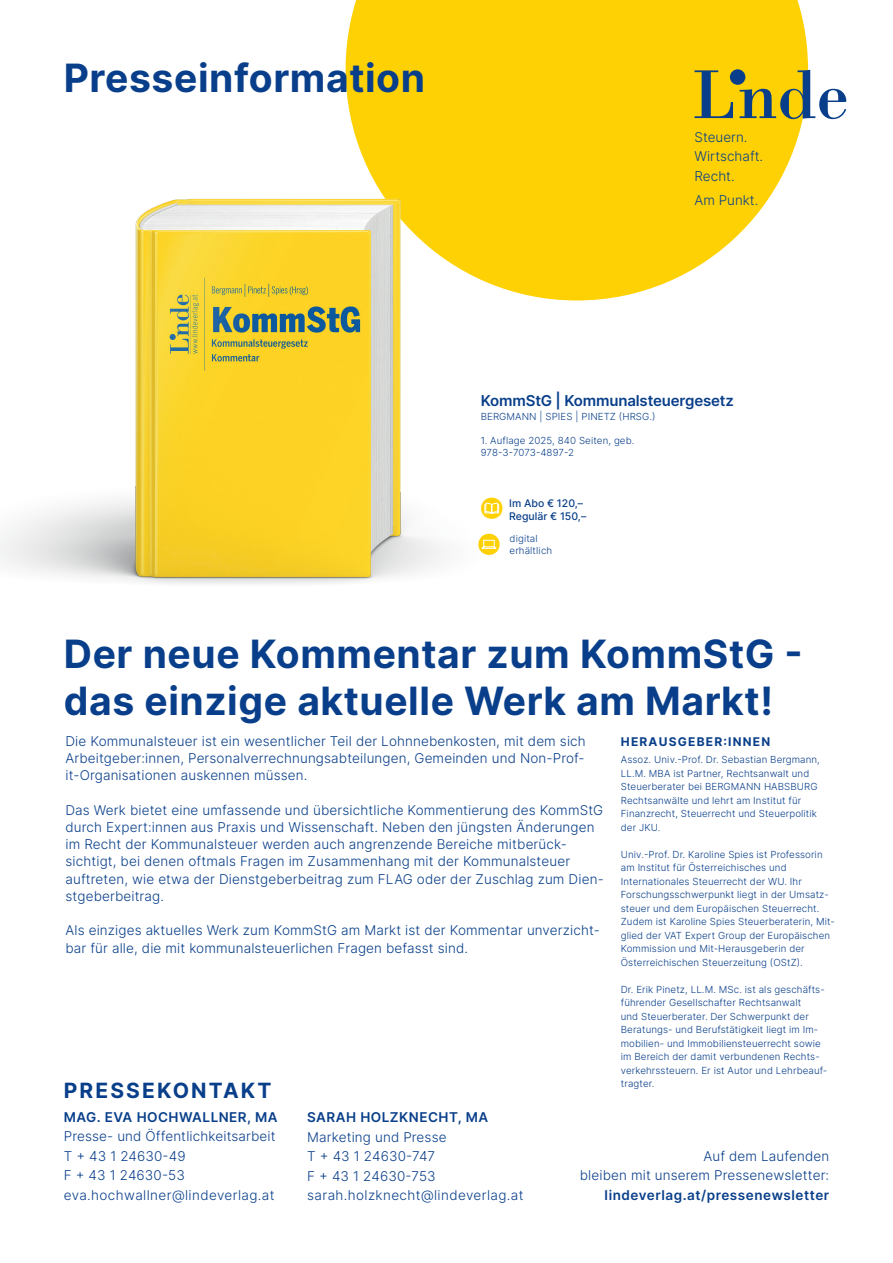
<style>
.page{position:relative;width:893px;height:1263px;background:#fff}
.page>*{position:absolute;margin:0;border:0;box-sizing:border-box;transform-origin:0 0}
.t1{font:700 39px/46.8px "Inter";letter-spacing:.015em;color:#093f8a}
.t2{font:700 21px "Inter";letter-spacing:.1em;color:#093f8a}
.t3{font:600 15px "Inter";letter-spacing:-.01em;color:#093f8a}
.t4{font:300 13.5px/19.5px "Inter";letter-spacing:.01em;color:#093f8a}
.t5{font:600 13.5px "Inter";letter-spacing:.035em;color:#093f8a}
.t6{font:700 12px "Inter";letter-spacing:.1em;color:#093f8a}
.t7{font:500 10.5px/12.8px "Inter";color:#093f8a}
.t8{font:300 9.75px/13.5px "Inter";letter-spacing:.01em;color:#093f8a}
</style>
<div class="page">
<svg style="left:346px;top:0;width:462px;height:264px;background:#fed51b"></svg>
<svg style="left:694px;top:70px;width:39px;height:48px;background:#b1a32e"></svg>
<svg style="left:740px;top:70px;width:106px;height:49px"></svg>
<div style="left:730px;top:69px;width:15px;height:16px;background:#093f8a;border-radius:50%"></div>
<img style="left:0;top:157px;width:702px;height:427px">
<div style="left:479px;top:497px;width:26px;height:22px;background:#fed105;opacity:.75"></div>
<svg style="left:484px;top:502px;width:15px;height:12px"></svg>
<h1 class="t1" style="left:64px;top:54px;width:363px">Presseinformation</h1>
<p class="t4" style="left:694px;top:127px;width:70px">Steuern.<br>Wirtschaft.<br>Recht.</p>
<p class="t4" style="left:694px;top:190px;width:65px">Am Punkt.</p>
<p class="t3" style="left:481px;top:390px;width:255px">KommStG | Kommunalsteuergesetz</p>
<p class="t8" style="left:481px;top:409px;width:176px">BERGMANN | SPIES | PINETZ (HRSG.)</p>
<p class="t8" style="left:481px;top:434px;width:155px;line-height:12px">1. Auflage 2025, 840 Seiten, geb.<br>978-3-7073-4897-2</p>
<p class="t7" style="left:509px;top:497px;width:79px">Im Abo € 120,–<br>Regulär € 150,–</p>
<p class="t8" style="left:510px;top:532px;width:44px;line-height:12px">digital erhältlich</p>
<h1 class="t1" style="left:64px;top:629px;width:741px">Der neue Kommentar zum KommStG - das einzige aktuelle Werk am Markt!</h1>
<p class="t4" style="left:65px;top:732px;width:522px;line-height:17.2px;text-align:justify">Die Kommunalsteuer ist ein wesentlicher Teil der Lohnnebenkosten, mit dem sich Arbeitgeber:innen, Personalverrechnungsabteilungen, Gemeinden und Non-Prof&shy;it-Organisationen auskennen müssen.</p>
<p class="t4" style="left:65px;top:801px;width:540px;line-height:17.2px">Das Werk bietet eine umfassende und übersichtliche Kommentierung des KommStG durch Expert:innen aus Praxis und Wissenschaft. Neben den jüngsten Änderungen im Recht der Kommunalsteuer werden auch angrenzende Bereiche mitberück&shy;sichtigt, bei denen oftmals Fragen im Zusammenhang mit der Kommunalsteuer auftreten, wie etwa der Dienstgeberbeitrag zum FLAG oder der Zuschlag zum Dien&shy;stgeberbeitrag.</p>
<p class="t4" style="left:65px;top:921px;width:536px;line-height:17.2px">Als einziges aktuelles Werk zum KommStG am Markt ist der Kommentar unverzicht&shy;bar für alle, die mit kommunalsteuerlichen Fragen befasst sind.</p>
<p class="t6" style="left:621px;top:732px;width:151px">HERAUSGEBER:INNEN</p>
<p class="t8" style="left:621px;top:753px;width:201px">Assoz. Univ.-Prof. Dr. Sebastian Bergmann, LL.M. MBA ist Partner, Rechtsanwalt und Steuerberater bei BERGMANN HABSBURG Rechtsanwälte und lehrt am Institut für Finanzrecht, Steuerrecht und Steuerpolitik der JKU.</p>
<p class="t8" style="left:621px;top:847px;width:216px">Univ.-Prof. Dr. Karoline Spies ist Professorin am Institut für Österreichisches und Internationales Steuerrecht der WU. Ihr Forschungsschwerpunkt liegt in der Umsatz&shy;steuer und dem Europäischen Steuerrecht.<br>Zudem ist Karoline Spies Steuerberaterin, Mit&shy;glied der VAT Expert Group der Europäischen Kommission und Mit-Herausgeberin der Österreichischen Steuerzeitung (OStZ).</p>
<p class="t8" style="left:621px;top:982px;width:208px">Dr. Erik Pinetz, LL.M. MSc. ist als geschäfts&shy;führender Gesellschafter Rechtsanwalt<br>und Steuerberater. Der Schwerpunkt der Beratungs- und Berufstätigkeit liegt im Im&shy;mobilien- und Immobiliensteuerrecht sowie im Bereich der damit verbundenen Rechts&shy;verkehrssteuern. Er ist Autor und Lehrbeauf&shy;tragter.</p>
<h2 class="t2" style="left:64px;top:1075px;width:209px">PRESSEKONTAKT</h2>
<p class="t5" style="left:64px;top:1107px;width:215px">MAG. EVA HOCHWALLNER, MA</p>
<p class="t4" style="left:64px;top:1126px;width:213px">Presse- und Öffentlichkeitsarbeit<br>T + 43 1 24630-49<br>F + 43 1 24630-53 eva.hochwallner@lindeverlag.at</p>
<p class="t5" style="left:307px;top:1107px;width:183px">SARAH HOLZKNECHT, MA</p>
<p class="t4" style="left:307px;top:1127px;width:218px">Marketing und Presse<br>T + 43 1 24630-747<br>F + 43 1 24630-753 sarah.holzknecht@lindeverlag.at</p>
<p class="t4" style="left:580px;top:1146px;width:251px;text-align:right">Auf dem Laufenden<br>bleiben mit unserem Pressenewsletter:</p>
<p class="t5" style="left:605px;top:1185px;width:226px">lindeverlag.at/pressenewsletter</p>
</div>
